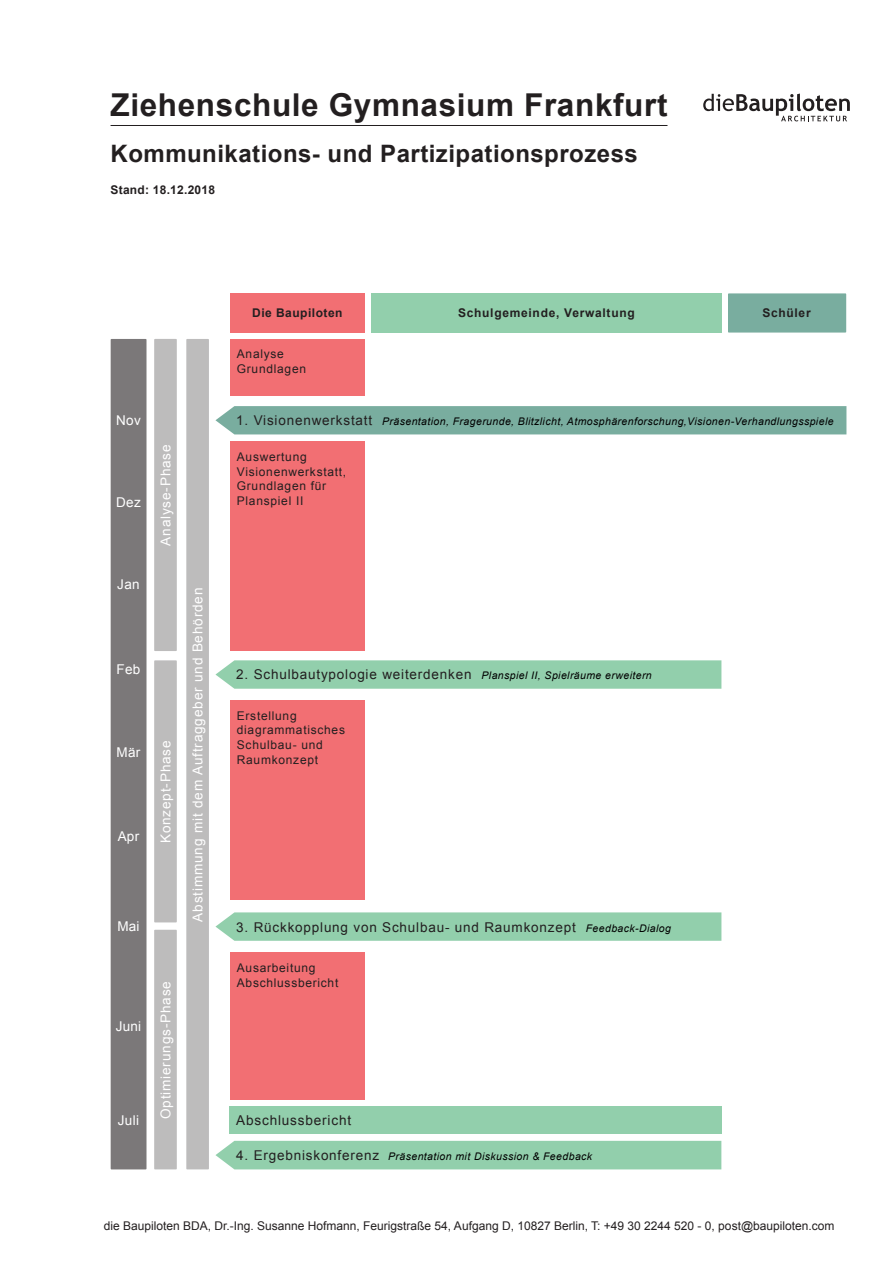
<style>
.page{position:relative;width:893px;height:1263px;background:#fff}
.page>*{position:absolute;margin:0;border:0;box-sizing:border-box;transform-origin:0 0}
.t1{font:700 31.5px "Arial";letter-spacing:.02em;color:#231f20}
.t2{font:700 24px "Arial";letter-spacing:.02em;color:#231f20}
.t3{font:13.65px "Arial";letter-spacing:.06em;color:#fff}
.t4{font:13.65px "Arial";letter-spacing:.06em;color:#231f20}
.Text{font:13.5px "Arial";letter-spacing:.06em;color:#231f20}
.t5{font:13.5px "Arial";letter-spacing:.02em;color:#fff}
.Text-2{font:12px/14.7px "Arial";letter-spacing:.06em;color:#231f20}
.Text-3{font:12px "Arial";color:#231f20}
.Text-4{font:700 12px "Arial";letter-spacing:.06em;color:#231f20}
.Text-5{font:700 12px "Arial";letter-spacing:.02em;color:#231f20}
.Text-6{font:700 12px "Arial";letter-spacing:.04em;color:#231f20}
.Text-7{font:italic 10.5px "Arial";letter-spacing:.04em;color:#000}
.s1{font-style:normal;font-size:13.5px;color:#231f20}
.s2{font-style:italic;font-size:10.5px;color:#000}
</style>
<div class="page">
<div style="left:111px;top:339px;width:35px;height:830px;background:#7b7879"></div>
<div style="left:186px;top:339px;width:23px;height:830px;background:#bdbcbc"></div>
<div style="left:230px;top:293px;width:135px;height:40px;background:#f26f73"></div>
<div style="left:215px;top:406px;width:631px;height:28px;background:#79ad9f"></div>
<svg style="left:215px;top:660px;width:506px;height:29px;background:#96d0af"></svg>
<svg style="left:215px;top:912px;width:506px;height:29px;background:#96d0af"></svg>
<div style="left:229px;top:1106px;width:492px;height:28px;background:#92cfac"></div>
<div style="left:215px;top:1141px;width:506px;height:28px;background:#92cfac"></div>
<svg style="left:703px;top:94px;width:147px;height:27px"></svg>
<div style="left:230px;top:700px;width:135px;height:200px;background:#f26f73"></div>
<div style="left:230px;top:442px;width:135px;height:209px;background:#f26f73"></div>
<div style="left:230px;top:339px;width:135px;height:56px;background:#f26f73"></div>
<div style="left:230px;top:952px;width:135px;height:148px;background:#f26f73"></div>
<div style="left:371px;top:293px;width:351px;height:40px;background:#92cfac"></div>
<div style="left:728px;top:293px;width:118px;height:40px;background:#79ad9f"></div>
<div style="left:154px;top:339px;width:23px;height:312px;background:#bdbcbc"></div>
<div style="left:154px;top:660px;width:23px;height:262px;background:#bdbcbc"></div>
<div style="left:154px;top:930px;width:23px;height:239px;background:#bdbcbc"></div>
<hr style="left:111px;top:125px;width:556px;height:1px;background:#231f20">
<p class="t1" style="left:111px;top:84px;width:558px">Ziehenschule Gymnasium Frankfurt</p>
<p class="t2" style="left:111px;top:138px;width:529px">Kommunikations- und Partizipationsprozess</p>
<p class="Text-5" style="left:111px;top:181px;width:106px">Stand: 18.12.2018</p>
<p class="t5" style="left:116px;top:411px;width:26px">Nov</p>
<p class="t5" style="left:116px;top:493px;width:26px">Dez</p>
<p class="t5" style="left:117px;top:575px;width:24px">Jan</p>
<p class="t5" style="left:117px;top:660px;width:25px">Feb</p>
<p class="t5" style="left:117px;top:743px;width:25px">Mär</p>
<p class="t5" style="left:118px;top:827px;width:23px">Apr</p>
<p class="t5" style="left:117px;top:917px;width:24px">Mai</p>
<h3 class="t3" style="left:157px;top:546px;width:103px;rotate:-90deg">Analyse-Phase</h3>
<h3 class="t3" style="left:157px;top:843px;width:104px;rotate:-90deg">Konzept-Phase</h3>
<h3 class="t3" style="left:189px;top:922px;width:335px;rotate:-90deg">Abstimmung mit dem Auftraggeber und Behörden</h3>
<p class="t5" style="left:116px;top:1017px;width:27px">Juni</p>
<p class="t5" style="left:118px;top:1111px;width:23px">Juli</p>
<h3 class="t3" style="left:157px;top:1119px;width:139px;rotate:-90deg">Optimierungs-Phase</h3>
<p class="Text-6" style="left:252px;top:305px;width:92px">Die Baupiloten</p>
<p class="Text-2" style="left:237px;top:347px;width:71px">Analyse<br>Grundlagen</p>
<p class="Text-4" style="left:458px;top:305px;width:178px">Schulgemeinde, Verwaltung</p>
<p class="Text-4" style="left:762px;top:305px;width:50px">Schüler</p>
<p class="Text-7" style="left:236px;top:415px;width:599px"><span class="s1">1. Visionenwerkstatt</span> Präsentation, Fragerunde, Blitzlicht, Atmosphärenforschung,Visionen-Verhandlungsspiele</p>
<p class="Text-2" style="left:237px;top:450px;width:111px">Auswertung<br>Visionenwerkstatt,<br>Grundlagen für<br>Planspiel II</p>
<p class="Text" style="left:236px;top:666px;width:417px">2. Schulbautypologie weiterdenken <span class="s2">Planspiel II, Spielräume erweitern</span></p>
<p class="Text-2" style="left:237px;top:708px;width:110px">Erstellung diagrammatisches<br>Schulbau- und<br>Raumkonzept</p>
<p class="Text" style="left:236px;top:918px;width:436px">3. Rückkopplung von Schulbau- und Raumkonzept <span class="s2">Feedback-Dialog</span></p>
<p class="Text-2" style="left:237px;top:960px;width:103px">Ausarbeitung<br>Abschlussbericht</p>
<p class="t4" style="left:236px;top:1111px;width:117px">Abschlussbericht</p>
<p class="Text-7" style="left:236px;top:1149px;width:357px"><span class="s1">4. Ergebniskonferenz</span> Präsentation mit Diskussion &amp; Feedback</p>
<p class="Text-3" style="left:104px;top:1218px;width:732px">die Baupiloten BDA, Dr.-Ing. Susanne Hofmann, Feurigstraße 54, Aufgang D, 10827 Berlin, T: +49 30 2244 520 - 0, post@baupiloten.com</p>
</div>
